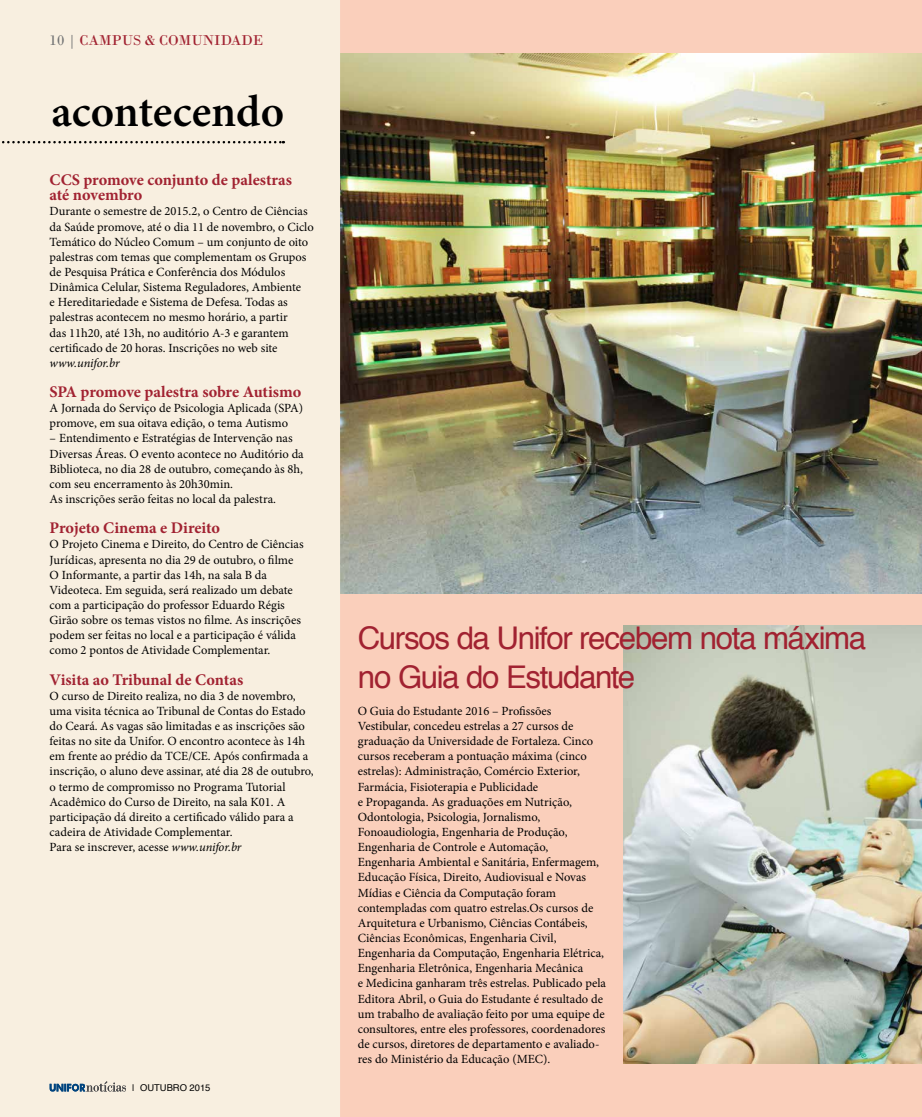
<style>
.page{position:relative;width:922px;height:1117px;background:#fff}
.page>*{position:absolute;margin:0;border:0;box-sizing:border-box;transform-origin:0 0}
.t1{font:600 45px "Minion Pro";color:#000}
.t2{font:31.25px/38.8px "Helvetica";letter-spacing:-.045em;color:#a12231}
.t3{font:700 16.25px/15.1px "Minion Pro";letter-spacing:-.005em;color:#a12231}
.t4{font:15px "Bodoni";color:#a12231}
.t5{font:12.5px/15.1px "Minion Pro";color:#000}
.t6{font:italic 12.5px "Minion Pro";letter-spacing:-.01em;color:#000}
.t7{font:9.38px "Helvetica";color:#000}
.s1{color:#707172}
.s2{font-style:italic}
</style>
<div class="page">
<div style="left:340px;top:0;width:581px;height:1116px;background:#facfbb"></div>
<img style="left:340px;top:53px;width:581px;height:540px">
<div style="left:0;top:0;width:340px;height:1116px;background:#f8efe0"></div>
<svg style="left:0;top:141px;width:284px;height:2px"></svg>
<img style="left:623px;top:625px;width:298px;height:437px">
<svg style="left:50px;top:1081px;width:76px;height:10px"></svg>
<p class="t4" style="left:50px;top:31px;width:215px"><span class="s1">10 |</span> CAMPUS &amp; COMUNIDADE</p>
<h1 class="t1" style="left:51px;top:81px;width:234px">acontecendo</h1>
<h3 class="t3" style="left:50px;top:172px;width:244px">CCS promove conjunto de palestras até novembro</h3>
<p class="t5" style="left:50px;top:204px;width:265px">Durante o semestre de 2015.2, o Centro de Ciências da Saúde promove, até o dia 11 de novembro, o Ciclo Temático do Núcleo Comum – um conjunto de oito palestras com temas que complementam os Grupos de Pesquisa Prática e Conferência dos Módulos Dinâmica Celular, Sistema Reguladores, Ambiente<br>e Hereditariedade e Sistema de Defesa. Todas as palestras acontecem no mesmo horário, a partir<br>das 11h20, até 13h, no auditório A-3 e garantem certificado de 20 horas. Inscrições no web site</p>
<p class="t6" style="left:50px;top:354px;width:71px">www.unifor.br</p>
<h3 class="t3" style="left:50px;top:384px;width:253px">SPA promove palestra sobre Autismo</h3>
<p class="t5" style="left:50px;top:400px;width:255px">A Jornada do Serviço de Psicologia Aplicada (SPA) promove, em sua oitava edição, o tema Autismo</p>
<p class="t5" style="left:50px;top:431px;width:255px">– Entendimento e Estratégias de Intervenção nas Diversas Áreas. O evento acontece no Auditório da Biblioteca, no dia 28 de outubro, começando às 8h, com seu encerramento às 20h30min.<br>As inscrições serão feitas no local da palestra.</p>
<h3 class="t3" style="left:50px;top:520px;width:172px">Projeto Cinema e Direito</h3>
<p class="t5" style="left:50px;top:536px;width:255px">O Projeto Cinema e Direito, do Centro de Ciências Jurídicas, apresenta no dia 29 de outubro, o filme O Informante, a partir das 14h, na sala B da Videoteca. Em seguida, será realizado um debate com a participação do professor Eduardo Régis Girão sobre os temas vistos no filme. As inscrições podem ser feitas no local e a participação é válida como 2 pontos de Atividade Complementar.</p>
<h3 class="t3" style="left:50px;top:671px;width:195px">Visita ao Tribunal de Contas</h3>
<p class="t5" style="left:50px;top:688px;width:265px">O curso de Direito realiza, no dia 3 de novembro, uma visita técnica ao Tribunal de Contas do Estado do Ceará. As vagas são limitadas e as inscrições são feitas no site da Unifor. O encontro acontece às 14h em frente ao prédio da TCE/CE. Após confirmada a inscrição, o aluno deve assinar, até dia 28 de outubro, o termo de compromisso no Programa Tutorial Acadêmico do Curso de Direito, na sala K01. A participação dá direito a certificado válido para a cadeira de Atividade Complementar.<br>Para se inscrever, acesse <span class="s2">www.unifor.br</span></p>
<p class="t7" style="left:132px;top:1080px;width:80px">| OUTUBRO 2015</p>
<h2 class="t2" style="left:358px;top:619px;width:509px">Cursos da Unifor recebem nota máxima no Guia do Estudante</h2>
<p class="t5" style="left:358px;top:703px;width:250px">O Guia do Estudante 2016 – Profissões Vestibular, concedeu estrelas a 27 cursos de graduação da Universidade de Fortaleza. Cinco cursos receberam a pontuação máxima (cinco estrelas): Administração, Comércio Exterior, Farmácia, Fisioterapia e Publicidade<br>e Propaganda. As graduações em Nutrição, Odontologia, Psicologia, Jornalismo, Fonoaudiologia, Engenharia de Produção, Engenharia de Controle e Automação, Engenharia Ambiental e Sanitária, Enfermagem, Educação Física, Direito, Audiovisual e Novas Mídias e Ciência da Computação foram contempladas com quatro estrelas.Os cursos de Arquitetura e Urbanismo, Ciências Contábeis, Ciências Econômicas, Engenharia Civil, Engenharia da Computação, Engenharia Elétrica, Engenharia Eletrônica, Engenharia Mecânica<br>e Medicina ganharam três estrelas. Publicado pela Editora Abril, o Guia do Estudante é resultado de um trabalho de avaliação feito por uma equipe de consultores, entre eles professores, coordenadores de cursos, diretores de departamento e avaliado&shy;res do Ministério da Educação (MEC).</p>
</div>
